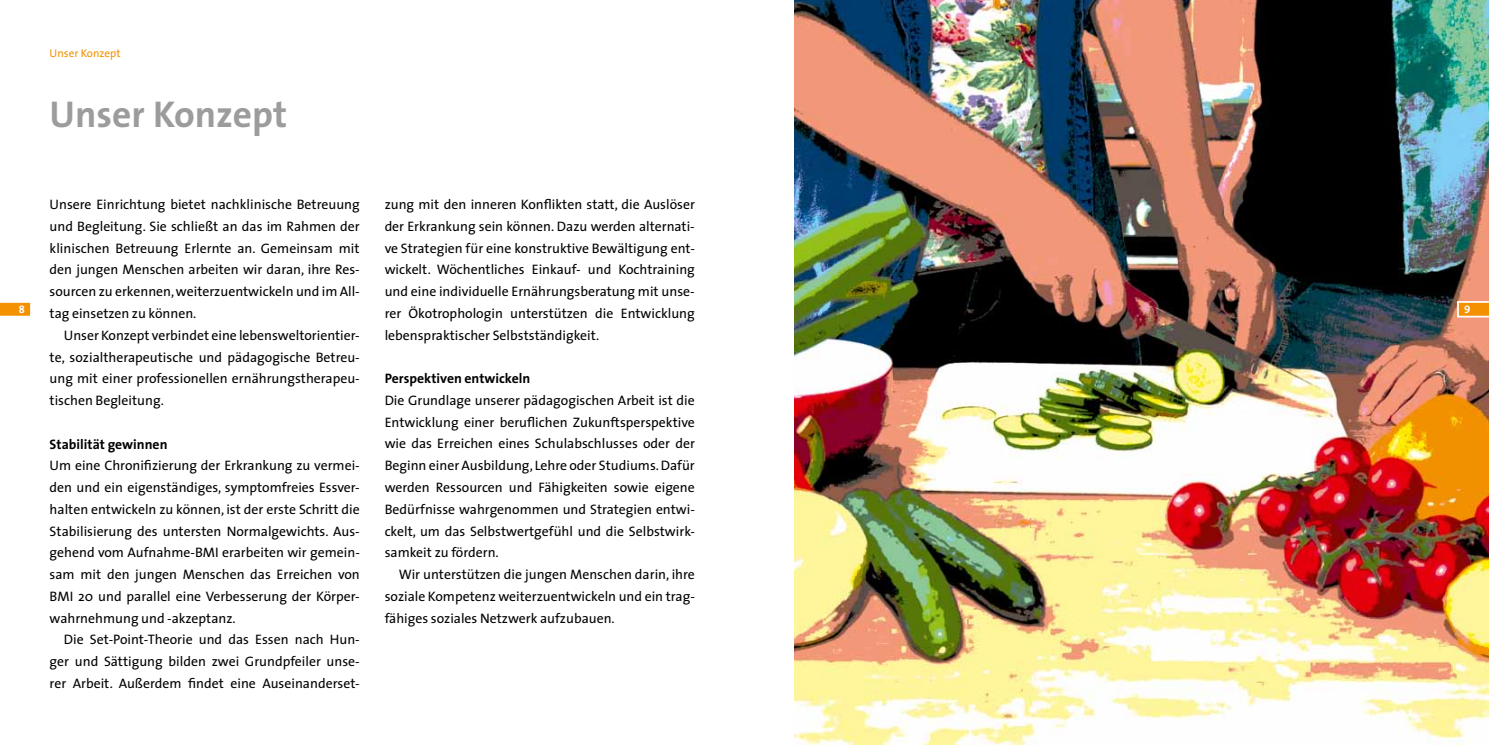
<style>
.page{position:relative;width:1489px;height:745px;background:#fff}
.page>*{position:absolute;margin:0;border:0;box-sizing:border-box;transform-origin:0 0}
.t1{font:700 37.5px "The Sans";color:#9c9c9d}
.t2{font:13.75px/21.8px "The Sans";color:#000;text-align:justify}
.t3{font:700 13.75px "The Sans";color:#000}
.t4{font:11.25px "The Sans";color:#f39100}
.t5{font:11px "The Sans Bold Caps";color:#fff}
</style>
<div class="page">
<img style="left:794px;top:0;width:694px;height:744px">
<svg style="left:1455px;top:300px;width:33px;height:18px"></svg>
<svg style="left:0;top:302px;width:31px;height:14px"></svg>
<p class="t4" style="left:50px;top:44px;width:73px">Unser Konzept</p>
<h1 class="t1" style="left:50px;top:83px;width:239px">Unser Konzept</h1>
<p class="t2" style="left:384px;top:193px;width:312px">zung mit den inneren Konflikten statt, die Auslöser der Erkrankung sein können. Dazu werden alternati&shy;ve Strategien für eine konstruktive Bewältigung ent&shy;wickelt. Wöchentliches Einkauf- und Kochtraining und eine individuelle Ernährungsberatung mit unse&shy;rer Ökotrophologin unterstützen die Entwicklung lebenspraktischer Selbstständigkeit.</p>
<p class="t3" style="left:384px;top:367px;width:147px">Perspektiven entwickeln</p>
<p class="t2" style="left:384px;top:389px;width:312px">Die Grundlage unserer pädagogischen Arbeit ist die Entwicklung einer beruflichen Zukunftsperspektive wie das Erreichen eines Schulabschlusses oder der Beginn einer Ausbildung, Lehre oder Studiums. Dafür werden Ressourcen und Fähigkeiten sowie eigene Bedürfnisse wahrgenommen und Strategien entwi&shy;ckelt, um das Selbstwertgefühl und die Selbstwirk&shy;samkeit zu fördern.</p>
<p class="t2" style="left:384px;top:562px;width:312px;text-indent:14px">Wir unterstützen die jungen Menschen darin, ihre soziale Kompetenz weiterzuentwickeln und ein trag&shy;fähiges soziales Netzwerk aufzubauen.</p>
<p class="t2" style="left:50px;top:193px;width:312px">Unsere Einrichtung bietet nachklinische Betreuung und Begleitung. Sie schließt an das im Rahmen der klinischen Betreuung Erlernte an. Gemeinsam mit den jungen Menschen arbeiten wir daran, ihre Res&shy;sourcen zu erkennen, weiterzuentwickeln und im All&shy;tag einsetzen zu können.</p>
<p class="t2" style="left:50px;top:323px;width:312px;text-indent:14px">Unser Konzept verbindet eine lebensweltorientier&shy;te, sozialtherapeutische und pädagogische Betreu&shy;ung mit einer professionellen ernährungstherapeu&shy;tischen Begleitung.</p>
<p class="t3" style="left:50px;top:432px;width:119px">Stabilität gewinnen</p>
<p class="t2" style="left:50px;top:454px;width:312px">Um eine Chronifizierung der Erkrankung zu vermei&shy;den und ein eigenständiges, symptomfreies Essver&shy;halten entwickeln zu können, ist der erste Schritt die Stabilisierung des untersten Normalgewichts. Aus&shy;gehend vom Aufnahme-BMI erarbeiten wir gemein&shy;sam mit den jungen Menschen das Erreichen von BMI 20 und parallel eine Verbesserung der Körper&shy;wahrnehmung und -akzeptanz.</p>
<p class="t2" style="left:50px;top:628px;width:312px;text-indent:14px">Die Set-Point-Theorie und das Essen nach Hun&shy;ger und Sättigung bilden zwei Grundpfeiler unse&shy;rer Arbeit. Außerdem findet eine Auseinanderset-</p>
<p class="t5" style="left:19px;top:300px;width:8px">8</p>
<p class="t5" style="left:1463px;top:300px;width:8px">9</p>
</div>
